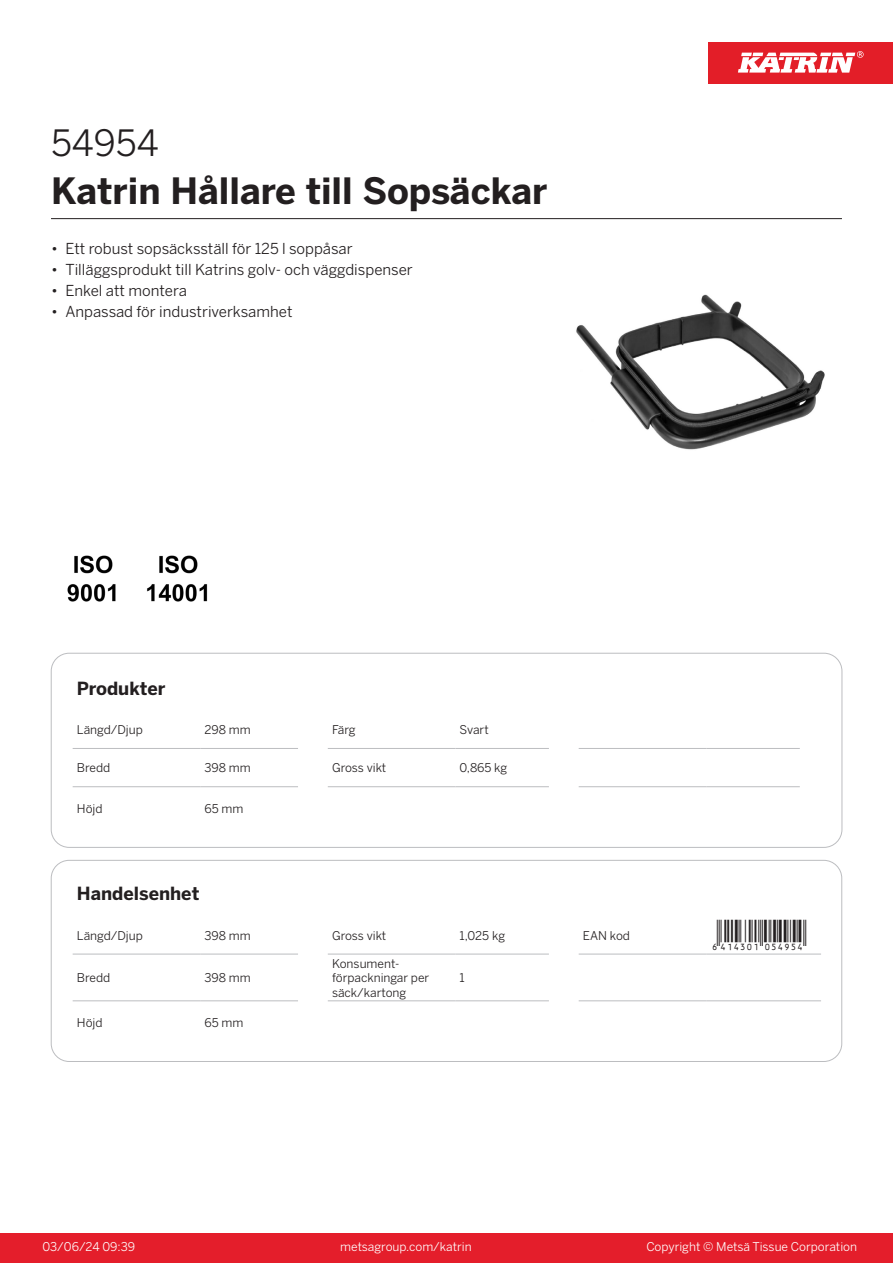
<style>
.page{position:relative;width:893px;height:1263px;background:#fff}
.page>*{position:absolute;margin:0;border:0;box-sizing:border-box;transform-origin:0 0}
.Product_Name{font:700 36px "Benton Sans";color:#231f20}
.External_material_co{font:36px "Benton Sans";color:#231f20}
.T_EAN{font:30px "Viisas EAN Matala";color:#231f20}
.T_TableHeader{font:700 18px "Benton Sans";color:#231f20}
.MarketingBullets{font:15px "Benton Sans";color:#231f20}
.T_TableBody{font:12px/14.4px "Benton Sans";color:#231f20}
.t1{font:12px "Benton Sans";color:#fff}
</style>
<div class="page">
<div style="left:0;top:1233px;width:893px;height:30px;background:#e41e2b"></div>
<div style="left:708px;top:43px;width:185px;height:41px;background:#e31e28"></div>
<svg style="left:738px;top:51px;width:126px;height:22px"></svg>
<hr style="left:73px;top:748px;width:127px;height:1px;background:#bcbdc0">
<hr style="left:200px;top:748px;width:98px;height:1px;background:#bcbdc0">
<hr style="left:328px;top:748px;width:127px;height:1px;background:#bcbdc0">
<hr style="left:455px;top:748px;width:94px;height:1px;background:#bcbdc0">
<hr style="left:579px;top:748px;width:127px;height:1px;background:#bcbdc0">
<hr style="left:706px;top:748px;width:94px;height:1px;background:#bcbdc0">
<hr style="left:73px;top:786px;width:127px;height:1px;background:#bcbdc0">
<hr style="left:200px;top:786px;width:98px;height:1px;background:#bcbdc0">
<hr style="left:328px;top:786px;width:127px;height:1px;background:#bcbdc0">
<hr style="left:455px;top:786px;width:94px;height:1px;background:#bcbdc0">
<hr style="left:579px;top:786px;width:127px;height:1px;background:#bcbdc0">
<hr style="left:706px;top:786px;width:94px;height:1px;background:#bcbdc0">
<div style="left:51px;top:653px;width:791px;height:194px;border:1px solid #bcbdc0;border-radius:18px"></div>
<hr style="left:73px;top:954px;width:127px;height:1px;background:#bcbdc0">
<hr style="left:200px;top:954px;width:98px;height:1px;background:#bcbdc0">
<hr style="left:328px;top:954px;width:127px;height:1px;background:#bcbdc0">
<hr style="left:455px;top:954px;width:94px;height:1px;background:#bcbdc0">
<hr style="left:579px;top:954px;width:127px;height:1px;background:#bcbdc0">
<hr style="left:706px;top:954px;width:115px;height:1px;background:#bcbdc0">
<hr style="left:73px;top:1000px;width:127px;height:1px;background:#bcbdc0">
<hr style="left:200px;top:1000px;width:98px;height:1px;background:#bcbdc0">
<hr style="left:328px;top:1000px;width:127px;height:1px;background:#bcbdc0">
<hr style="left:455px;top:1000px;width:94px;height:1px;background:#bcbdc0">
<hr style="left:579px;top:1000px;width:127px;height:1px;background:#bcbdc0">
<hr style="left:706px;top:1000px;width:115px;height:1px;background:#bcbdc0">
<div style="left:51px;top:860px;width:791px;height:202px;border:1px solid #bcbdc0;border-radius:18px"></div>
<img style="left:576px;top:294px;width:249px;height:156px">
<img style="left:67px;top:555px;width:49px;height:47px">
<img style="left:147px;top:555px;width:61px;height:47px">
<hr style="left:51px;top:218px;width:791px;height:1px;background:#231f20">
<p class="External_material_co" style="left:51px;top:121px;width:109px">54954</p>
<p class="Product_Name" style="left:51px;top:168px;width:498px">Katrin Hållare till Sopsäckar</p>
<p class="MarketingBullets" style="left:51px;top:239px;width:303px">• Ett robust sopsäcksställ för 125 l soppåsar</p>
<p class="MarketingBullets" style="left:51px;top:260px;width:363px">• Tilläggsprodukt till Katrins golv- och väggdispenser</p>
<p class="MarketingBullets" style="left:51px;top:281px;width:137px">• Enkel att montera</p>
<p class="MarketingBullets" style="left:51px;top:302px;width:243px">• Anpassad för industriverksamhet</p>
<p class="T_TableHeader" style="left:77px;top:677px;width:90px">Produkter</p>
<p class="T_TableBody" style="left:77px;top:722px;width:68px">Längd/Djup</p>
<p class="T_TableBody" style="left:204px;top:722px;width:48px">298 mm</p>
<p class="T_TableBody" style="left:332px;top:722px;width:25px">Färg</p>
<p class="T_TableBody" style="left:460px;top:722px;width:31px">Svart</p>
<p class="T_TableBody" style="left:77px;top:761px;width:35px">Bredd</p>
<p class="T_TableBody" style="left:204px;top:761px;width:48px">398 mm</p>
<p class="T_TableBody" style="left:332px;top:761px;width:56px">Gross vikt</p>
<p class="T_TableBody" style="left:460px;top:761px;width:49px">0,865 kg</p>
<p class="T_TableBody" style="left:77px;top:801px;width:27px">Höjd</p>
<p class="T_TableBody" style="left:204px;top:801px;width:40px">65 mm</p>
<p class="T_TableHeader" style="left:77px;top:882px;width:124px">Handelsenhet</p>
<p class="T_TableBody" style="left:77px;top:928px;width:68px">Längd/Djup</p>
<p class="T_TableBody" style="left:204px;top:928px;width:48px">398 mm</p>
<p class="T_TableBody" style="left:332px;top:928px;width:56px">Gross vikt</p>
<p class="T_TableBody" style="left:460px;top:928px;width:47px">1,025 kg</p>
<p class="T_TableBody" style="left:583px;top:928px;width:49px">EAN kod</p>
<p class="T_EAN" style="left:710px;top:919px;width:97px">*6414301054954*</p>
<p class="T_TableBody" style="left:77px;top:971px;width:35px">Bredd</p>
<p class="T_TableBody" style="left:204px;top:971px;width:48px">398 mm</p>
<p class="T_TableBody" style="left:332px;top:956px;width:99px">Konsument&shy;förpackningar per säck/kartong</p>
<p class="T_TableBody" style="left:460px;top:971px;width:7px">1</p>
<p class="T_TableBody" style="left:77px;top:1015px;width:27px">Höjd</p>
<p class="T_TableBody" style="left:204px;top:1015px;width:40px">65 mm</p>
<p class="t1" style="left:43px;top:1239px;width:94px">03/06/24 09:39</p>
<p class="t1" style="left:340px;top:1239px;width:133px">metsagroup.com/katrin</p>
<p class="t1" style="left:646px;top:1239px;width:212px">Copyright © Metsä Tissue Corporation</p>
</div>
